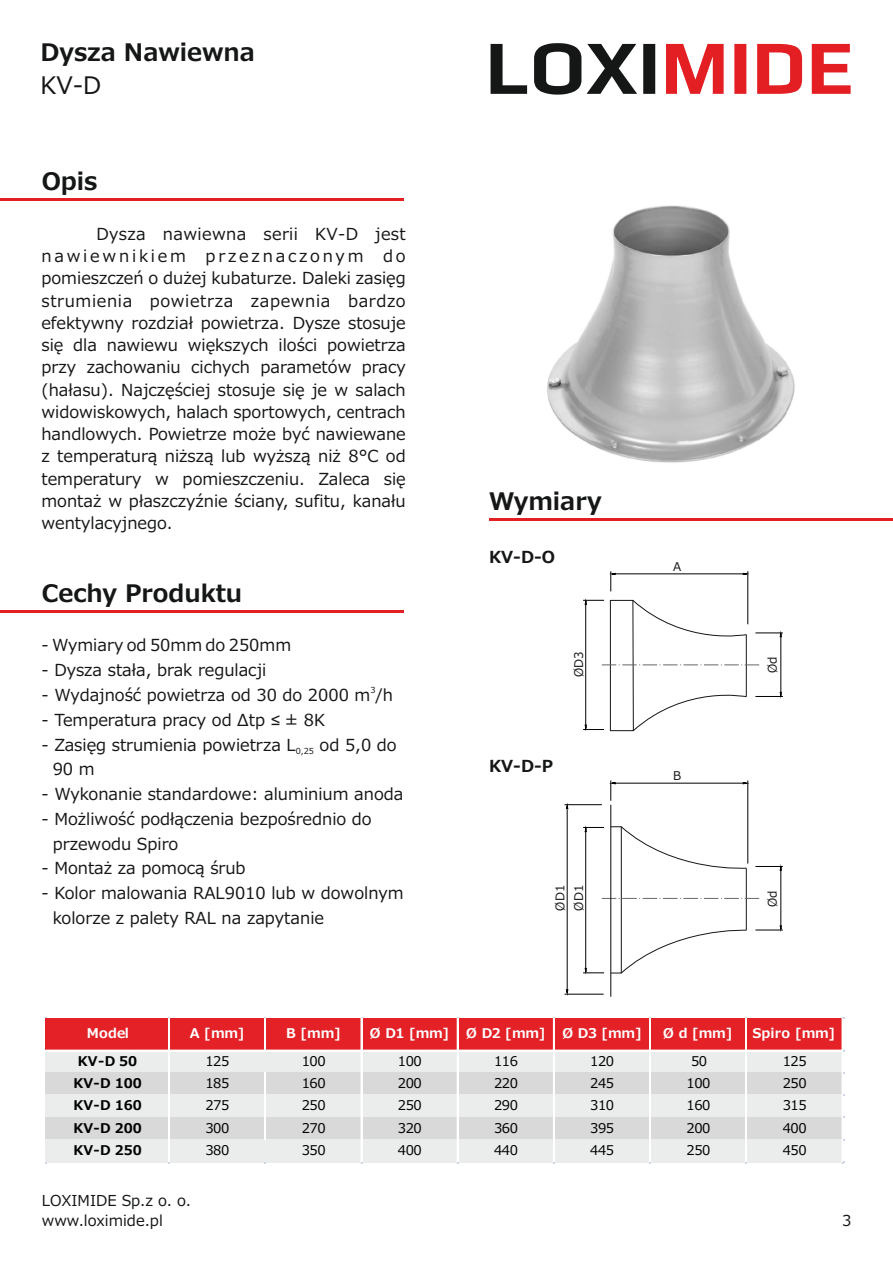
<style>
.page{position:relative;width:893px;height:1263px;background:#fff}
.page>*{position:absolute;margin:0;border:0;box-sizing:border-box;transform-origin:0 0}
.t1{font:700 24px "Meiryo";color:#151616}
.t2{font:24px "Meiryo";color:#151616}
.t3{font:16.5px/22.2px "Meiryo";color:#151616}
.t4{font:700 16.5px "Meiryo";color:#151616}
.t5{font:15px/20.2px "Meiryo";color:#151616}
.t6{font:13.35px "Meiryo";letter-spacing:-.035em;color:#000}
.t7{font:700 13.35px "Meiryo";letter-spacing:-.02em;color:#fff}
.t8{font:700 13.35px "Meiryo";letter-spacing:-.005em;color:#000}
.t9{font:12px "Meiryo";color:#151616}
.t10{font:8.25px "Meiryo";color:#151616}
.s1{font-family:"Arial Unicode MS"}
</style>
<div class="page">
<img style="left:547px;top:205px;width:248px;height:258px">
<hr style="left:0;top:199px;width:404px;height:2px;background:#e31f24">
<hr style="left:0;top:611px;width:404px;height:2px;background:#e31f24">
<hr style="left:489px;top:518px;width:404px;height:2px;background:#e31f24">
<svg style="left:491px;top:43px;width:164px;height:52px"></svg>
<svg style="left:666px;top:44px;width:185px;height:50px"></svg>
<div style="left:45px;top:1018px;width:798px;height:33px;background:#e32126"></div>
<div style="left:45px;top:1050px;width:798px;height:23px;background:#ebeded"></div>
<div style="left:45px;top:1072px;width:798px;height:24px;background:#d9d9d9"></div>
<div style="left:45px;top:1095px;width:798px;height:23px;background:#ebeded"></div>
<div style="left:45px;top:1117px;width:798px;height:23px;background:#d9d9d9"></div>
<div style="left:45px;top:1139px;width:798px;height:23px;background:#ebeded"></div>
<hr style="left:264px;top:1018px;width:1px;height:33px;background:#fff">
<hr style="left:265px;top:1018px;width:1px;height:33px;background:#fff">
<hr style="left:45px;top:1050px;width:798px;height:1px;background:#fff">
<hr style="left:264px;top:1072px;width:1px;height:68px;background:#fff">
<hr style="left:265px;top:1072px;width:1px;height:68px;background:#fff">
<hr style="left:168px;top:1018px;width:1px;height:144px;background:#fff">
<hr style="left:169px;top:1018px;width:1px;height:144px;background:#fff">
<hr style="left:361px;top:1018px;width:1px;height:144px;background:#fff">
<hr style="left:457px;top:1018px;width:1px;height:144px;background:#fff">
<hr style="left:553px;top:1018px;width:1px;height:144px;background:#fff">
<hr style="left:649px;top:1018px;width:1px;height:144px;background:#fff">
<hr style="left:650px;top:1018px;width:1px;height:144px;background:#fff">
<hr style="left:746px;top:1018px;width:1px;height:144px;background:#fff">
<hr style="left:842px;top:1018px;width:1px;height:144px;background:#fff">
<hr style="left:615px;top:574px;width:128px;height:1px;background:#000">
<hr style="left:747px;top:571px;width:1px;height:53px;background:#000">
<svg style="left:610px;top:571px;width:6px;height:20px"></svg>
<svg style="left:583px;top:597px;width:200px;height:135px"></svg>
<svg style="left:620px;top:927px;width:127px;height:47px"></svg>
<svg style="left:622px;top:826px;width:125px;height:47px"></svg>
<hr style="left:746px;top:868px;width:1px;height:62px;background:#151616">
<hr style="left:615px;top:783px;width:128px;height:1px;background:#000">
<hr style="left:747px;top:780px;width:1px;height:83px;background:#000">
<svg style="left:610px;top:780px;width:6px;height:21px"></svg>
<hr style="left:781px;top:870px;width:1px;height:56px;background:#000">
<svg style="left:755px;top:925px;width:28px;height:7px"></svg>
<svg style="left:755px;top:866px;width:28px;height:5px"></svg>
<hr style="left:585px;top:831px;width:1px;height:137px;background:#000">
<svg style="left:583px;top:968px;width:21px;height:7px"></svg>
<svg style="left:583px;top:825px;width:21px;height:7px"></svg>
<svg style="left:602px;top:898px;width:158px;height:1px"></svg>
<hr style="left:610px;top:805px;width:1px;height:192px;background:#151616">
<div style="left:610px;top:826px;width:12px;height:147px;border:1px solid #151616"></div>
<hr style="left:567px;top:810px;width:1px;height:180px;background:#000">
<hr style="left:565px;top:804px;width:37px;height:1px;background:#000">
<hr style="left:565px;top:994px;width:39px;height:1px;background:#000">
<svg style="left:566px;top:989px;width:2px;height:7px"></svg>
<h1 class="t1" style="left:40px;top:40px;width:216px">Dysza Nawiewna</h1>
<h1 class="t2" style="left:40px;top:73px;width:62px">KV-D</h1>
<h1 class="t1" style="left:42px;top:169px;width:57px">Opis</h1>
<p class="t3" style="left:41px;top:222px;width:366px;text-align:justify;text-indent:55px">Dysza nawiewna serii KV-D jest nawiewnikiem przeznaczonym do pomieszczeń o dużej kubaturze. Daleki zasięg strumienia powietrza zapewnia bardzo efektywny rozdział powietrza. Dysze stosuje się dla nawiewu większych ilości powietrza przy zachowaniu cichych parametów pracy (hałasu). Najczęściej stosuje się je w salach widowiskowych, halach sportowych, centrach handlowych. Powietrze może być nawiewane z temperaturą niższą lub wyższą niż 8°C od temperatury w pomieszczeniu. Zaleca się montaż w płaszczyźnie ściany, sufitu, kanału wentylacyjnego.</p>
<h1 class="t1" style="left:42px;top:581px;width:202px">Cechy Produktu</h1>
<p class="t3" style="left:41px;top:634px;width:251px">- Wymiary od 50mm do 250mm</p>
<p class="t3" style="left:41px;top:659px;width:226px">- Dysza stała, brak regulacji</p>
<p class="t10" style="left:370px;top:685px;width:7px">3</p>
<p class="t3" style="left:41px;top:683px;width:353px">- Wydajność powietrza od 30 do 2000 m /h</p>
<p class="t3" style="left:41px;top:708px;width:285px">- Temperatura pracy od Δtp <span class="s1">≤</span> ± 8K</p>
<p class="t3" style="left:41px;top:733px;width:256px">- Zasięg strumienia powietrza L</p>
<p class="t3" style="left:320px;top:733px;width:79px">od 5,0 do</p>
<p class="t10" style="left:296px;top:746px;width:20px">0,25</p>
<p class="t3" style="left:53px;top:758px;width:43px">90 m</p>
<p class="t3" style="left:41px;top:783px;width:363px">- Wykonanie standardowe: aluminium anoda</p>
<p class="t3" style="left:53px;top:806px;width:321px;line-height:24.8px;text-indent:-11px">- Możliwość podłączenia bezpośrednio do przewodu Spiro</p>
<p class="t3" style="left:41px;top:857px;width:206px">- Montaż za pomocą śrub</p>
<p class="t3" style="left:53px;top:880px;width:352px;line-height:24.8px;text-indent:-11px">- Kolor malowania RAL9010 lub w dowolnym kolorze z palety RAL na zapytanie</p>
<h1 class="t1" style="left:489px;top:489px;width:114px">Wymiary</h1>
<p class="t4" style="left:489px;top:548px;width:67px">KV-D-O</p>
<p class="t9" style="left:572px;top:677px;width:27px;rotate:-90deg">ØD3</p>
<p class="t4" style="left:489px;top:757px;width:66px">KV-D-P</p>
<p class="t9" style="left:554px;top:910px;width:27px;rotate:-90deg">ØD1</p>
<p class="t9" style="left:572px;top:910px;width:27px;rotate:-90deg">ØD1</p>
<p class="t9" style="left:673px;top:560px;width:10px">A</p>
<p class="t9" style="left:673px;top:769px;width:10px">B</p>
<p class="t9" style="left:766px;top:673px;width:18px;rotate:-90deg">Ød</p>
<p class="t9" style="left:766px;top:907px;width:18px;rotate:-90deg">Ød</p>
<p class="t7" style="left:87px;top:1026px;width:44px">Model</p>
<p class="t7" style="left:190px;top:1026px;width:56px">A [mm]</p>
<p class="t7" style="left:286px;top:1026px;width:56px">B [mm]</p>
<p class="t7" style="left:370px;top:1026px;width:81px">Ø D1 [mm]</p>
<p class="t7" style="left:466px;top:1026px;width:81px">Ø D2 [mm]</p>
<p class="t7" style="left:562px;top:1026px;width:81px">Ø D3 [mm]</p>
<p class="t7" style="left:663px;top:1026px;width:71px">Ø d [mm]</p>
<p class="t7" style="left:752px;top:1026px;width:84px">Spiro [mm]</p>
<p class="t8" style="left:78px;top:1054px;width:61px">KV-D 50</p>
<p class="t6" style="left:205px;top:1054px;width:25px">125</p>
<p class="t6" style="left:302px;top:1054px;width:25px">100</p>
<p class="t6" style="left:398px;top:1054px;width:25px">100</p>
<p class="t6" style="left:494px;top:1054px;width:25px">116</p>
<p class="t6" style="left:590px;top:1054px;width:25px">120</p>
<p class="t6" style="left:691px;top:1054px;width:18px">50</p>
<p class="t6" style="left:783px;top:1054px;width:25px">125</p>
<p class="t8" style="left:73px;top:1076px;width:70px">KV-D 100</p>
<p class="t6" style="left:205px;top:1076px;width:25px">185</p>
<p class="t6" style="left:302px;top:1076px;width:25px">160</p>
<p class="t6" style="left:398px;top:1076px;width:25px">200</p>
<p class="t6" style="left:494px;top:1076px;width:25px">220</p>
<p class="t6" style="left:590px;top:1076px;width:25px">245</p>
<p class="t6" style="left:686px;top:1076px;width:25px">100</p>
<p class="t6" style="left:783px;top:1076px;width:25px">250</p>
<p class="t8" style="left:73px;top:1098px;width:70px">KV-D 160</p>
<p class="t6" style="left:205px;top:1098px;width:25px">275</p>
<p class="t6" style="left:302px;top:1098px;width:25px">250</p>
<p class="t6" style="left:398px;top:1098px;width:25px">250</p>
<p class="t6" style="left:494px;top:1098px;width:25px">290</p>
<p class="t6" style="left:590px;top:1098px;width:25px">310</p>
<p class="t6" style="left:686px;top:1098px;width:25px">160</p>
<p class="t6" style="left:783px;top:1098px;width:25px">315</p>
<p class="t8" style="left:73px;top:1121px;width:70px">KV-D 200</p>
<p class="t6" style="left:205px;top:1121px;width:25px">300</p>
<p class="t6" style="left:302px;top:1121px;width:25px">270</p>
<p class="t6" style="left:398px;top:1121px;width:25px">320</p>
<p class="t6" style="left:494px;top:1121px;width:25px">360</p>
<p class="t6" style="left:590px;top:1121px;width:25px">395</p>
<p class="t6" style="left:686px;top:1121px;width:25px">200</p>
<p class="t6" style="left:783px;top:1121px;width:25px">400</p>
<p class="t8" style="left:73px;top:1143px;width:70px">KV-D 250</p>
<p class="t6" style="left:205px;top:1143px;width:25px">380</p>
<p class="t6" style="left:302px;top:1143px;width:25px">350</p>
<p class="t6" style="left:398px;top:1143px;width:25px">400</p>
<p class="t6" style="left:494px;top:1143px;width:25px">440</p>
<p class="t6" style="left:590px;top:1143px;width:25px">445</p>
<p class="t6" style="left:686px;top:1143px;width:25px">250</p>
<p class="t6" style="left:783px;top:1143px;width:25px">450</p>
<p class="t5" style="left:42px;top:1190px;width:151px">LOXIMIDE Sp.z o. o. www.loximide.pl</p>
<p class="t5" style="left:842px;top:1210px;width:11px">3</p>
</div>
